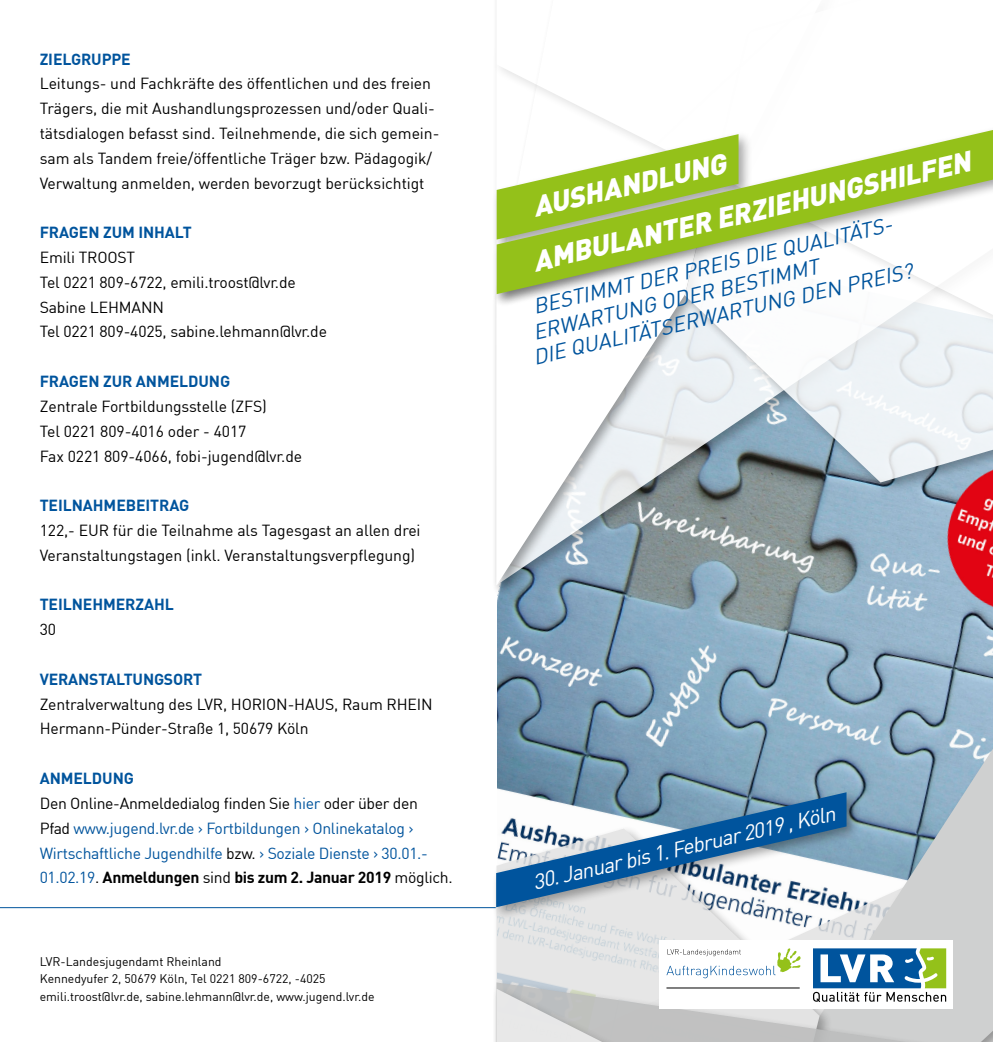
<style>
.page{position:relative;width:993px;height:1042px;background:#fff}
.page>*{position:absolute;margin:0;border:0;box-sizing:border-box;transform-origin:0 0}
.t1{font:italic 900 28px/53.2px "DIN";color:#fff}
.t2{font:italic 21px "DIN";color:#00549d}
.t3{font:italic 21px "DIN";color:#fff}
.t4{font:15.75px/24.8px "DIN";letter-spacing:-.005em;color:#000}
.t5{font:15.75px/24.8px "DIN";letter-spacing:-.02em;color:#00549d}
.t6{font:700 15.75px "DIN";letter-spacing:-.005em;color:#00549d}
.t7{font:12.25px/17.3px "DIN";color:#000}
.s1{font-weight:700}
.s2{color:#000}
.s3{font-weight:700;color:#000}
</style>
<div class="page">
<img style="left:497px;top:598px;width:495px;height:190px">
<div style="left:805px;top:723px;width:187px;height:319px;background:#000;opacity:.35"></div>
<svg style="left:812px;top:748px;width:180px;height:200px;background:#aebec9"></svg>
<svg style="left:496px;top:921px;width:323px;height:27px;fill:#e6e6e6"></svg>
<div style="left:491px;top:985px;width:153px;height:57px;background:#000;opacity:.35"></div>
<div style="left:491px;top:788px;width:369px;height:133px;background:#000;opacity:.35"></div>
<svg style="left:496px;top:792px;width:350px;height:115px"></svg>
<hr style="left:0;top:907px;width:495px;height:1px;background:#00549d">
<div style="left:659px;top:940px;width:293px;height:69px;background:#fff"></div>
<svg style="left:496px;top:948px;width:496px;height:94px"></svg>
<hr style="left:666px;top:987px;width:133px;height:1px;background:#000">
<svg style="left:842px;top:496px;width:150px;height:89px;background:#aa8d9f"></svg>
<div style="left:491px;top:0;width:351px;height:598px;background:#000;opacity:.35"></div>
<svg style="left:496px;top:336px;width:325px;height:249px"></svg>
<div style="left:680px;top:0;width:312px;height:496px;background:#000;opacity:.35"></div>
<svg style="left:684px;top:336px;width:308px;height:146px;fill:#ecf2f5"></svg>
<div style="left:491px;top:0;width:501px;height:336px;background:#000;opacity:.35"></div>
<svg style="left:496px;top:0;width:496px;height:322px"></svg>
<div style="left:492px;top:122px;width:500px;height:186px;background:#000;opacity:.35"></div>
<svg style="left:496px;top:130px;width:496px;height:164px"></svg>
<svg style="left:641px;top:266px;width:37px;height:23px"></svg>
<svg style="left:747px;top:243px;width:29px;height:22px"></svg>
<svg style="left:537px;top:342px;width:28px;height:22px"></svg>
<svg style="left:905px;top:262px;width:7px;height:17px"></svg>
<p class="t6" style="left:40px;top:49px;width:93px">ZIELGRUPPE</p>
<p class="t4" style="left:40px;top:71px;width:401px">Leitungs- und Fachkräfte des öffentlichen und des freien Trägers, die mit Aushandlungsprozessen und/oder Quali&shy;tätsdialogen befasst sind. Teilnehmende, die sich gemein&shy;sam als Tandem freie/öffentliche Träger bzw. Pädagogik/ Verwaltung anmelden, werden bevorzugt berücksichtigt</p>
<p class="t6" style="left:40px;top:222px;width:153px">FRAGEN ZUM I NHALT</p>
<p class="t4" style="left:40px;top:245px;width:289px">Emili TROOST<br>Tel 0221 809-6722, emili.troost@lvr.de<br>Sabine LEHMANN<br>Tel 0221 809-4025, sabine.lehmann@lvr.de</p>
<p class="t6" style="left:40px;top:371px;width:192px">FRAGEN ZUR ANMELDUNG</p>
<p class="t4" style="left:40px;top:393px;width:264px">Zentrale Fortbildungsstelle (ZFS)<br>Tel 0221 809-4016 oder - 4017<br>Fax 0221 809-4066, fobi-jugend@lvr.de</p>
<p class="t6" style="left:40px;top:495px;width:151px">TEILNAHMEBEITRAG</p>
<p class="t4" style="left:40px;top:517px;width:382px">122,- EUR für die Teilnahme als Tagesgast an allen drei<br>Veranstaltungstagen (inkl. Veranstaltungsverpflegung)</p>
<p class="t6" style="left:40px;top:594px;width:136px">TEILNEHMERZAHL</p>
<p class="t4" style="left:40px;top:617px;width:18px">30</p>
<p class="t6" style="left:40px;top:669px;width:164px">VERANSTALTUNGSORT</p>
<p class="t4" style="left:40px;top:691px;width:394px">Zentralverwaltung des LVR, HORION-HAUS, Raum RHEIN<br>Hermann-Pünder-Straße 1, 50679 Köln</p>
<p class="t5" style="left:40px;top:765px;width:414px"><span class="s1">ANMELDUNG<br></span><span class="s2">Den Online-Anmeldedialog finden Sie</span> hier <span class="s2">oder über den<br>Pfad</span> www.jugend.lvr.de › Fortbildungen › Onlinekatalog › Wirtschaftliche Jugendhilfe <span class="s2">bzw.</span> › Soziale Dienste › 30.01.- 01.02.19<span class="s2">.</span> <span class="s3">ANMELDUNGEN</span> <span class="s2">sind</span> <span class="s3">BIS ZUM 2. JANUAR 2019</span> <span class="s2">möglich.</span></p>
<p class="t7" style="left:40px;top:953px;width:336px">LVR-Landesjugendamt Rheinland<br>Kennedyufer 2, 50679 Köln, Tel 0221 809-6722, -4025 emili.troost@lvr.de, sabine.lehmann@lvr.de, www.jugend.lvr.de</p>
<h1 class="t1" style="left:514px;top:182px;width:450px;text-indent:12px;rotate:-13deg">Ausha ndlung<br>a mbula nter Erziehungshilfen</h1>
<h2 class="t2" style="left:530px;top:294px;width:34px;rotate:-13deg">Bestimmt</h2>
<h2 class="t2" style="left:778px;top:237px;width:27px;rotate:-13deg">Qualit</h2>
<h2 class="t2" style="left:845px;top:221px;width:47px;rotate:-13deg">äts -</h2>
<h2 class="t2" style="left:679px;top:259px;width:26px;rotate:-13deg">Preis</h2>
<h2 class="t2" style="left:715px;top:276px;width:20px;rotate:-13deg">bestimmt</h2>
<h2 class="t2" style="left:842px;top:273px;width:26px;rotate:-13deg">Preis</h2>
<h2 class="t2" style="left:778px;top:288px;width:32px;rotate:-13deg">g den</h2>
<h2 class="t2" style="left:639px;top:294px;width:32px;rotate:-13deg">g oder</h2>
<h2 class="t2" style="left:634px;top:321px;width:28px;rotate:-13deg">ätserwartun</h2>
<h2 class="t2" style="left:530px;top:319px;width:17px;rotate:-13deg">erwartun</h2>
<h2 class="t2" style="left:567px;top:336px;width:27px;rotate:-13deg">Qualit</h2>
<h2 class="t3" style="left:530px;top:869px;width:311px;rotate:-13deg">30. Januar bis 1. Februar 2019 , Köln</h2>
</div>
